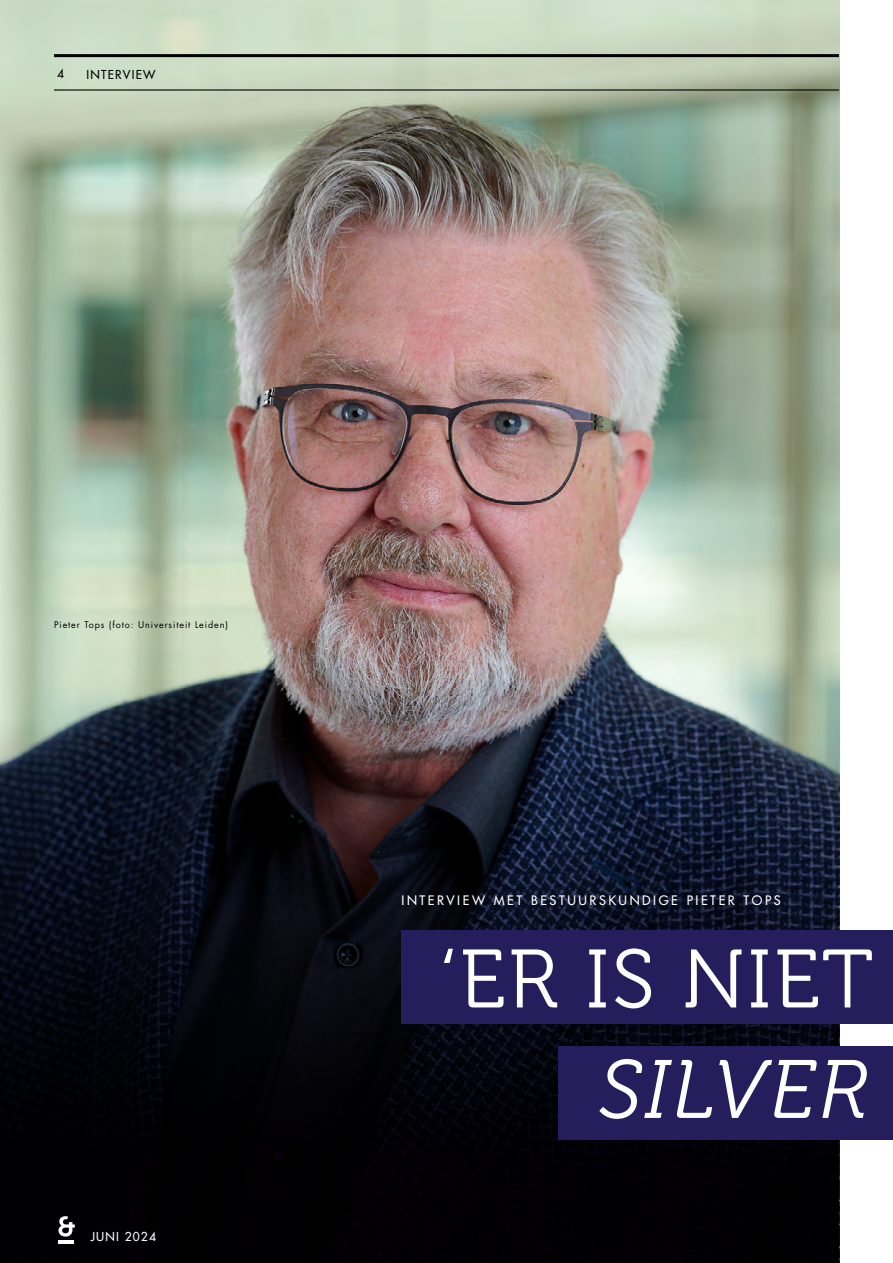
<style>
.page{position:relative;width:893px;height:1263px;background:#fff}
.page>*{position:absolute;margin:0;border:0;box-sizing:border-box;transform-origin:0 0}
.t1{font:82.5px "Museo 300";letter-spacing:.03em;color:#fff}
.t2{font:italic 82.5px "Museo 300";letter-spacing:.03em;color:#fff}
.t3{font:500 12.75px "Futura Std";letter-spacing:.2em;color:#fff}
.t4{font:500 12px "Futura Std";letter-spacing:.1em;color:#000}
.t5{font:500 12px "Futura Std";letter-spacing:.1em;color:#fff}
.t6{font:9px "Futura Std";letter-spacing:.1em;color:#000}
</style>
<div class="page">
<img style="left:0;top:0;width:839px;height:1263px">
<svg style="left:0;top:654px;width:838px;height:609px;background:#1c1f27"></svg>
<div style="left:559px;top:1046px;width:334px;height:94px;background:#261d5c"></div>
<div style="left:401px;top:930px;width:492px;height:94px;background:#261d5c"></div>
<hr style="left:54px;top:89px;width:785px;height:2px;background:#000">
<hr style="left:54px;top:54px;width:785px;height:3px;background:#000">
<hr style="left:59px;top:1241px;width:15px;height:3px;background:#fff">
<svg style="left:58px;top:1216px;width:17px;height:20px"></svg>
<p class="t4" style="left:57px;top:66px;width:8px">4</p>
<p class="t4" style="left:86px;top:67px;width:71px">INTERVIEW</p>
<p class="t6" style="left:54px;top:619px;width:175px">Pieter Tops (foto: Universiteit Leiden)</p>
<p class="t5" style="left:91px;top:1229px;width:67px">JUNI 2024</p>
<p class="t3" style="left:401px;top:892px;width:381px">INTERVIEW MET BESTUURSKUNDIGE PIETER TOPS</p>
<p class="t1" style="left:440px;top:934px;width:435px">‘ER IS NIET</p>
<p class="t2" style="left:599px;top:1045px;width:271px">SILVER</p>
</div>
